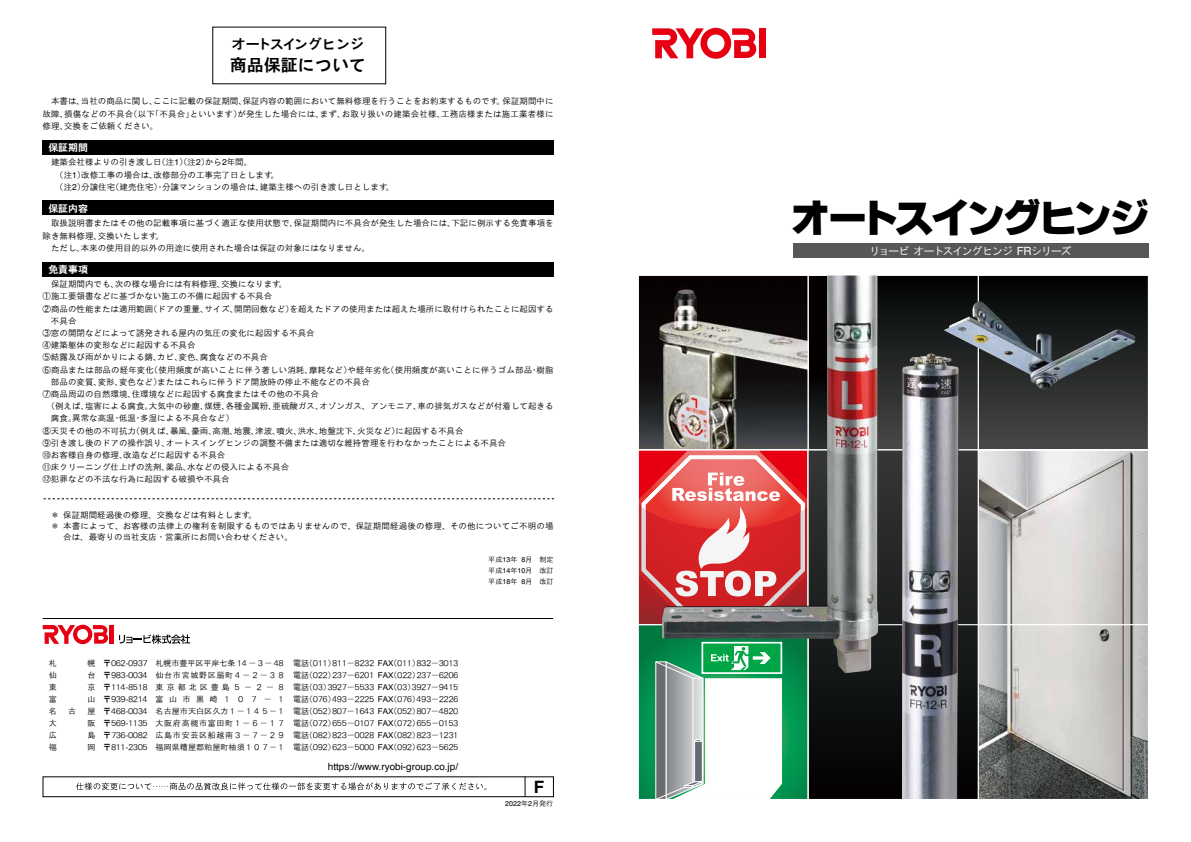
<style>
.page{position:relative;width:1191px;height:842px;background:#fff}
.page>*{position:absolute;margin:0;border:0;box-sizing:border-box;transform-origin:0 0}
.t1{font:39.7px "PS NOW GU 90 pv RKSJ H";letter-spacing:-.1em;color:#000}
.t2{font:17px "RF Gothic XB 90 pv RKSJ H";color:#000}
.t3{font:700 17px "Helvetica";color:#000}
.t4{font:14.2px "RF Gothic XB 90 pv RKSJ H";letter-spacing:-.05em;color:#000}
.t5{font:11.3px "RF Gothic Md 90 pv RKSJ H";letter-spacing:-.125em;color:#fff}
.t6{font:9.9px "Helvetica";color:#000}
.t7{font:9.9px "RF Gothic XB 90 pv RKSJ H";color:#fff}
.t8{font:8.5px/12.2px "RF Gothic Md 90 pv RKSJ H";color:#000}
.t9{font:8px/12px "RF Gothic Md 90 pv RKSJ H";letter-spacing:-.4em;color:#000;text-align:justify}
.t10{font:7.1px/11.3px "RF Gothic Md 90 pv RKSJ H";color:#000;text-align:justify}
</style>
<div class="page">
<svg style="left:43px;top:499px;width:511px;height:1px"></svg>
<div style="left:42px;top:140px;width:511px;height:14px;background:#000"></div>
<div style="left:42px;top:201px;width:511px;height:14px;background:#000"></div>
<div style="left:42px;top:262px;width:511px;height:14px;background:#000"></div>
<svg style="left:524px;top:778px;width:1px;height:17px"></svg>
<div style="left:43px;top:776px;width:511px;height:21px;border:1px solid #000"></div>
<svg style="left:76px;top:782px;width:410px;height:8px"></svg>
<hr style="left:110px;top:625px;width:4px;height:19px;background:#e60012">
<svg style="left:43px;top:625px;width:65px;height:19px"></svg>
<svg style="left:119px;top:634px;width:71px;height:10px"></svg>
<hr style="left:43px;top:618px;width:510px;height:1px;background:#000">
<div style="left:792px;top:244px;width:356px;height:14px;background:#595757"></div>
<div style="left:759px;top:28px;width:6px;height:30px;background:#e60012"></div>
<svg style="left:652px;top:28px;width:104px;height:31px"></svg>
<img style="left:980px;top:452px;width:166px;height:346px">
<img style="left:640px;top:277px;width:22px;height:171px">
<div style="left:864px;top:275px;width:284px;height:175px;background:linear-gradient(to bottom,#010403,#494a4a)"></div>
<svg style="left:640px;top:452px;width:22px;height:171px;background:#d0373d"></svg>
<svg style="left:640px;top:626px;width:166px;height:172px;background:#018f4c"></svg>
<svg style="left:655px;top:646px;width:127px;height:152px"></svg>
<div style="left:808px;top:625px;width:170px;height:174px;background:linear-gradient(to bottom,#1a1f1e,#020000)"></div>
<div style="left:808px;top:624px;width:170px;height:176px;border:1px solid #fff"></div>
<div style="left:808px;top:450px;width:170px;height:175px;background:linear-gradient(to bottom,#353636,#1b1e1e)"></div>
<div style="left:978px;top:450px;width:170px;height:175px;border:1px solid #fff"></div>
<div style="left:978px;top:624px;width:170px;height:176px;border:1px solid #fff"></div>
<img style="left:662px;top:277px;width:216px;height:396px">
<img style="left:902px;top:353px;width:57px;height:445px">
<img style="left:944px;top:301px;width:191px;height:89px">
<h3 class="t4" style="left:231px;top:36px;width:134px">オートスイングヒンジ</h3>
<h2 class="t2" style="left:230px;top:57px;width:138px">商品保証について</h2>
<p class="t8" style="left:42px;top:96px;width:513px;text-align:justify">　本書は、当社の商品に関し、ここに記載の保証期間、保証内容の範囲において無料修理を行うことをお約束するものです。保証期間中に故障、損傷などの不具合（以下「不具合」といいます）が発生した場合には、まず、お取り扱いの建築会社様、工務店様または施工業者様に修理、交換をご依頼ください。</p>
<p class="t8" style="left:55px;top:157px;width:340px;text-indent:-13px">　建築会社様よりの引き渡し日（注1）（注2）から2年間。<br>（注1）改修工事の場合は、改修部分の工事完了日とします。<br>（注2）分譲住宅（建売住宅）・分譲マンションの場合は、建築主様への引き渡し日とします。</p>
<p class="t8" style="left:42px;top:218px;width:513px">　取扱説明書またはその他の記載事項に基づく適正な使用状態で、保証期間内に不具合が発生した場合には、下記に例示する免責事項を除き無料修理、交換いたします。<br>　ただし、本来の使用目的以外の用途に使用された場合は保証の対象にはなりません。</p>
<p class="t8" style="left:42px;top:279px;width:246px">　保証期間内でも、次の様な場合には有料修理、交換になります。</p>
<p class="t8" style="left:42px;top:291px;width:231px">①施工要領書などに基づかない施工の不備に起因する不具合</p>
<p class="t8" style="left:42px;top:303px;width:512px">②商品の性能または適用範囲（ドアの重量、サイズ、開閉回数など）を超えたドアの使用または超えた場所に取付けられたことに起因する</p>
<p class="t8" style="left:51px;top:315px;width:27px">不具合</p>
<p class="t8" style="left:42px;top:327px;width:274px">③窓の開閉などによって誘発される屋内の気圧の変化に起因する不具合</p>
<p class="t8" style="left:42px;top:339px;width:155px">④建築躯体の変形などに起因する不具合</p>
<p class="t8" style="left:42px;top:352px;width:227px">⑤結露及び雨がかりによる錆、カビ、変色、腐食などの不具合</p>
<p class="t8" style="left:42px;top:364px;width:513px">⑥商品または部品の経年変化（使用頻度が高いことに伴う著しい消耗、摩耗など）や経年劣化（使用頻度が高いことに伴うゴム部品・樹脂</p>
<p class="t8" style="left:51px;top:376px;width:320px">部品の変質、変形、変色など）またはこれらに伴うドア開放時の停止不能などの不具合</p>
<p class="t8" style="left:42px;top:388px;width:278px">⑦商品周辺の自然環境、住環境などに起因する腐食またはその他の不具合</p>
<p class="t8" style="left:47px;top:400px;width:508px">（例えば、塩害による腐食。大気中の砂塵、煤煙、各種金属粉、亜硫酸ガス、オゾンガス、アンモニア、車の排気ガスなどが付着して起きる</p>
<p class="t8" style="left:51px;top:413px;width:184px">腐食。異常な高温・低温・多湿による不具合など）</p>
<p class="t8" style="left:42px;top:425px;width:422px">⑧天災その他の不可抗力（例えば、暴風、豪雨、高潮、地震、津波、噴火、洪水、地盤沈下、火災など）に起因する不具合</p>
<p class="t8" style="left:42px;top:437px;width:465px">⑨引き渡し後のドアの操作誤り、オートスイングヒンジの調整不備または適切な維持管理を行わなかったことによる不具合</p>
<p class="t8" style="left:42px;top:449px;width:184px">⑩お客様自身の修理、改造などに起因する不具合</p>
<p class="t8" style="left:42px;top:461px;width:248px">⑪床クリーニング仕上げの洗剤、薬品、水などの侵入による不具合</p>
<p class="t8" style="left:42px;top:473px;width:189px">⑫犯罪などの不法な行為に起因する破損や不具合</p>
<p class="t8" style="left:42px;top:509px;width:216px">　＊ 保証期間経過後の修理、交換などは有料とします。</p>
<p class="t8" style="left:51px;top:520px;width:504px">＊ 本書によって、お客様の法律上の権利を制限するものではありませんので、保証期間経過後の修理、その他についてご不明の場</p>
<p class="t8" style="left:63px;top:531px;width:231px">合は、最寄りの当社支店・営業所にお問い合わせください。</p>
<p class="t7" style="left:48px;top:143px;width:41px">保証期間</p>
<p class="t7" style="left:48px;top:203px;width:41px">保証内容</p>
<p class="t7" style="left:48px;top:265px;width:41px">免責事項</p>
<p class="t9" style="left:49px;top:657px;width:9px">札</p>
<p class="t9" style="left:87px;top:657px;width:9px">幌</p>
<p class="t9" style="left:49px;top:669px;width:9px">仙</p>
<p class="t9" style="left:87px;top:669px;width:9px">台</p>
<p class="t9" style="left:49px;top:681px;width:9px">東</p>
<p class="t9" style="left:87px;top:681px;width:9px">京</p>
<p class="t9" style="left:49px;top:693px;width:9px">富</p>
<p class="t9" style="left:87px;top:693px;width:9px">山</p>
<p class="t9" style="left:49px;top:705px;width:9px">名</p>
<p class="t9" style="left:68px;top:705px;width:9px">古</p>
<p class="t9" style="left:87px;top:705px;width:9px">屋</p>
<p class="t9" style="left:49px;top:717px;width:9px">大</p>
<p class="t9" style="left:87px;top:717px;width:9px">阪</p>
<p class="t9" style="left:49px;top:729px;width:9px">広</p>
<p class="t9" style="left:87px;top:729px;width:9px">島</p>
<p class="t9" style="left:49px;top:741px;width:9px">福</p>
<p class="t9" style="left:87px;top:741px;width:9px">岡</p>
<p class="t9" style="left:156px;top:657px;width:131px">札幌市豊平区平岸七条１４−３−４８仙台市宮城野区扇町４−２−３８東京都北区豊島５−２−８富山市黒崎１０７−１名古屋市天白区久方１−１４５−１大阪府高槻市富田町１−６−１７広島市安芸区船越南３−７−２９福岡県糟屋郡粕屋町柚須１０７−１</p>
<p class="t9" style="left:103px;top:657px;width:47px">〒０６２-０９３７〒９８３-００３４〒１１４-８５１８〒９３９-８２１４〒４６８-００３４〒５６９- １１３５〒７３６-００８２〒８１１ -２３０５</p>
<p class="t9" style="left:293px;top:657px;width:168px">電話（０１１）８１１ − ８２３２ FAX（０１１）８３２ − ３０１３電話（０２２）２３７ − ６２０１ FAX（０２２）２３７ − ６２０６電話（０３）３９２７ − ５５３３ FAX（０３）３９２７ − ９４１５電話（０７６）４９３ − ２２２５ FAX（０７６）４９３ − ２２２６電話（０５２）８０７ − １６４３ FAX（０５２）８０７ −４８２０電話（０７２）６５５ − ０１０７ FAX（０７２）６５５ − ０１５３電話（０８２）８２３ − ００２８ FAX（０８２）８２３ − １２３１電話（０９２）６２３ − ５０００ FAX（０９２）６２３ − ５６２５</p>
<p class="t6" style="left:328px;top:759px;width:132px">https://www.ryobi-group.co.jp/</p>
<p class="t10" style="left:488px;top:554px;width:67px">平成13年 8月　制定平成14年10月　改訂平成18年 8月　改訂</p>
<h2 class="t3" style="left:534px;top:773px;width:12px">F</h2>
<p class="t10" style="left:505px;top:798px;width:50px">2022年2月発行</p>
<h1 class="t1" style="left:790px;top:198px;width:361px">オートスイングヒンジ</h1>
<h3 class="t5" style="left:869px;top:245px;width:204px">リョービ オートスイングヒンジ FRシリーズ</h3>
</div>
